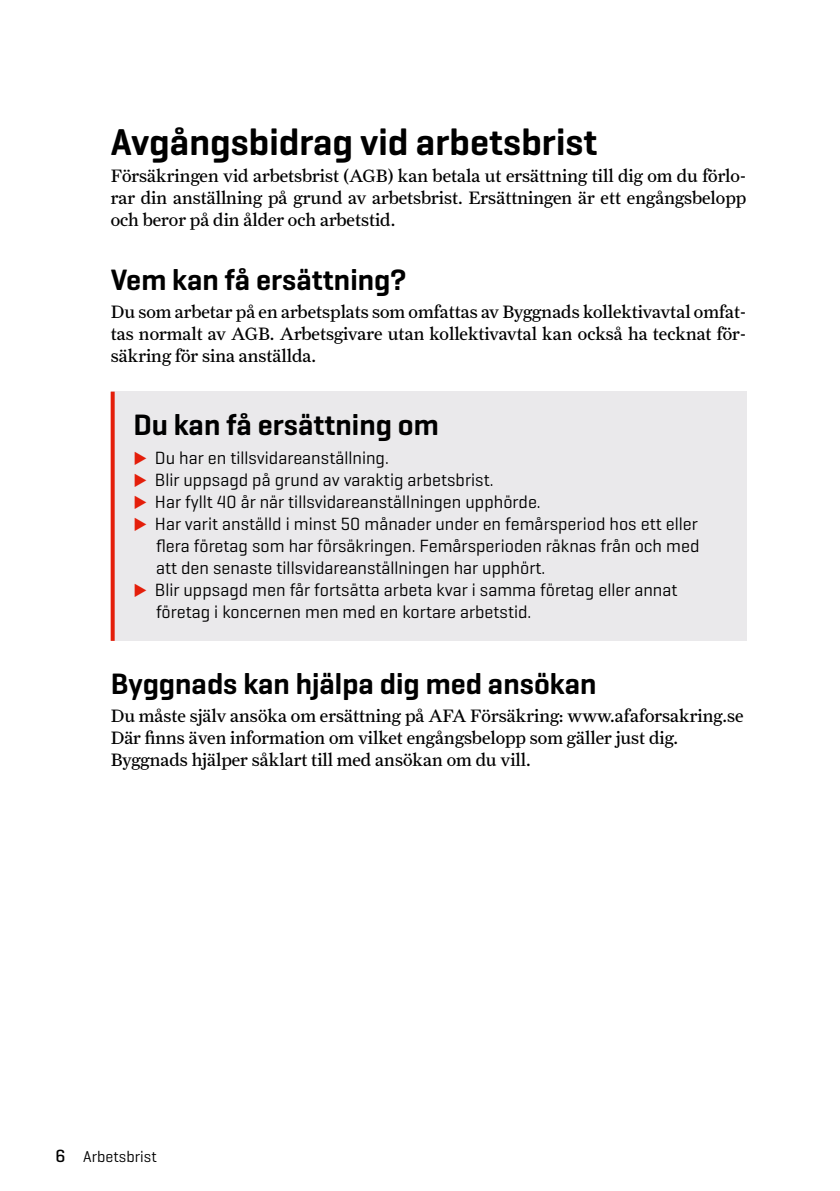
<style>
.page{position:relative;width:840px;height:1191px;background:#fff}
.page>*{position:absolute;margin:0;border:0;box-sizing:border-box;transform-origin:0 0}
.t1{font:600 38px "Geogrotesque";color:#000}
.t2{font:600 30px "Geogrotesque";color:#000}
.t3{font:18px/22px "Farnham Text";color:#000;text-align:justify}
.t4{font:18px/22px "Geogrotesque";color:#000;text-align:justify}
.t5{font:16px "Geogrotesque";color:#000}
.s1{color:#e41e0a}
.s2{font-weight:500;font-size:18px}
</style>
<div class="page">
<div style="left:111px;top:392px;width:635px;height:249px;background:#eae9eb"></div>
<svg style="left:111px;top:392px;width:4px;height:249px"></svg>
<h1 class="t1" style="left:111px;top:118px;width:488px">Avgångsbidrag vid arbetsbrist</h1>
<p class="t3" style="left:111px;top:165px;width:636px">Försäkringen vid arbetsbrist (AGB) kan betala ut ersättning till dig om du förlo&shy;rar din anställning på grund av arbetsbrist. Ersättningen är ett engångsbelopp och beror på din ålder och arbetstid.</p>
<h2 class="t2" style="left:111px;top:261px;width:297px">Vem kan få ersättning?</h2>
<p class="t3" style="left:111px;top:301px;width:636px">Du som arbetar på en arbetsplats som omfattas av Byggnads kollektivavtal omfat&shy;tas normalt av AGB. Arbetsgivare utan kollektivavtal kan också ha tecknat för&shy;säkring för sina anställda.</p>
<h2 class="t2" style="left:133px;top:406px;width:307px">Du kan få ersättning om</h2>
<p class="t4" style="left:133px;top:446px;width:257px"><span class="s1">◆</span> Du har en tillsvidareanställning.</p>
<p class="t4" style="left:133px;top:468px;width:361px"><span class="s1">◆</span> Blir uppsagd på grund av varaktig arbetsbrist.</p>
<p class="t4" style="left:133px;top:490px;width:408px"><span class="s1">◆</span> Har fyllt 40 år när tillsvidareanställningen upphörde.</p>
<p class="t4" style="left:156px;top:512px;width:544px;text-indent:-23px"><span class="s1">◆</span> Har varit anställd i minst 50 månader under en femårsperiod hos ett eller flera företag som har försäkringen. Femårsperioden räknas från och med att den senaste tillsvidareanställningen har upphört.</p>
<p class="t4" style="left:156px;top:578px;width:522px;text-indent:-23px"><span class="s1">◆</span> Blir uppsagd men får fortsätta arbeta kvar i samma företag eller annat företag i koncernen men med en kortare arbetstid.</p>
<h2 class="t2" style="left:111px;top:665px;width:487px">Byggnads kan hjälpa dig med ansökan</h2>
<p class="t3" style="left:111px;top:704px;width:634px;text-align:left">Du måste själv ansöka om ersättning på AFA Försäkring: www.afaforsakring.se<br>Där finns även information om vilket engångsbelopp som gäller just dig.<br>Byggnads hjälper såklart till med ansökan om du vill.</p>
<p class="t5" style="left:55px;top:1146px;width:103px"><span class="s2">6</span> Arbetsbrist</p>
</div>
